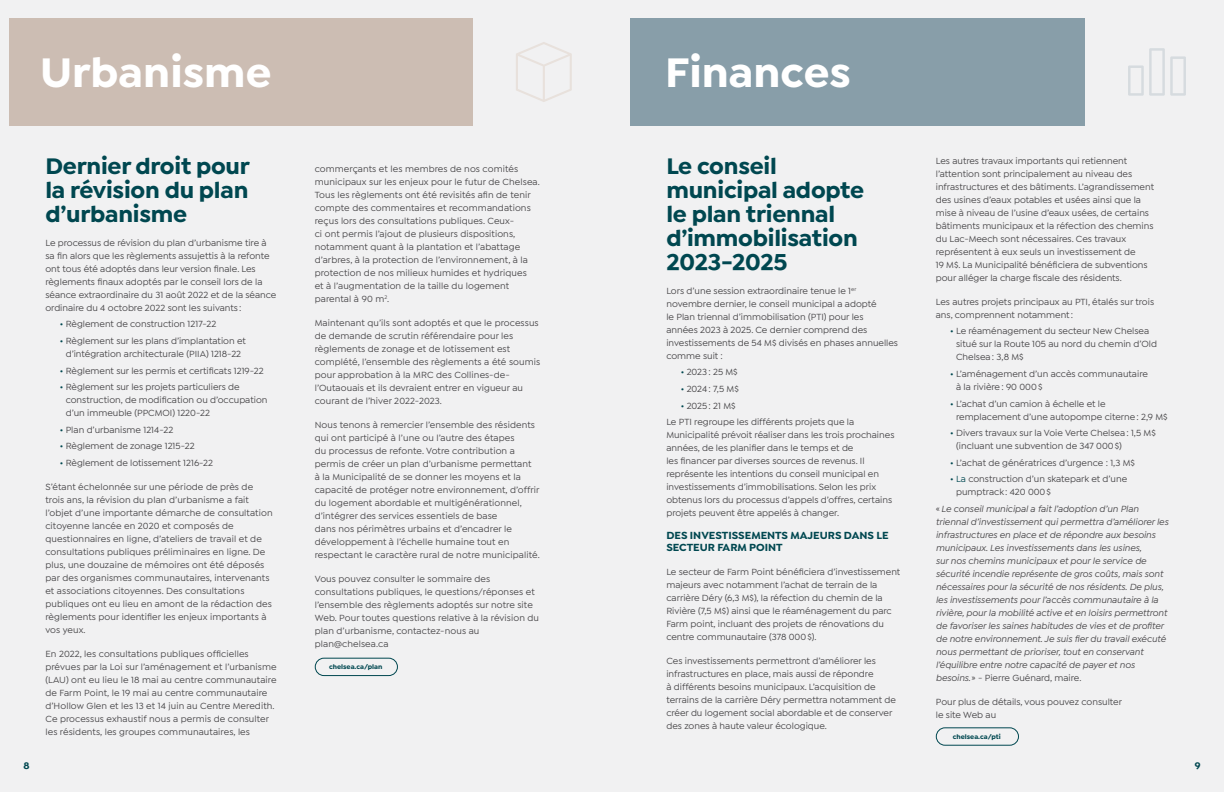
<style>
.page{position:relative;width:1224px;height:792px;background:#f1f1f2}
.page>*{position:absolute;margin:0;border:0;box-sizing:border-box;transform-origin:0 0}
.t1{font:700 44px "Isidora Sans";color:#fff}
.t2{font:700 24px/24px "Isidora Sans";letter-spacing:-.01em;color:#004750;text-align:justify}
.t3{font:700 11px/12px "Isidora Sans";color:#004750}
.t4{font:700 10px "Isidora Sans";color:#004750}
.t5{font:500 9.5px/13px "Isidora Sans";color:#474648}
.t6{font:italic 500 9.5px/13px "Isidora Sans";color:#474648}
.t7{font:700 7px "Isidora Sans";color:#004750}
.s1{color:#004750}
.s2{font-style:normal}
</style>
<div class="page">
<div style="left:9px;top:18px;width:463px;height:108px;background:#ccbdb3"></div>
<svg style="left:516px;top:42px;width:56px;height:60px"></svg>
<div style="left:315px;top:658px;width:83px;height:18px;border:1px solid #004750;border-radius:9px"></div>
<div style="left:936px;top:727px;width:83px;height:19px;border:1px solid #004750;border-radius:9px"></div>
<svg style="left:1128px;top:48px;width:58px;height:48px"></svg>
<div style="left:630px;top:18px;width:454px;height:108px;background:#889ea9"></div>
<h1 class="t1" style="left:40px;top:45px;width:233px">Urbanisme</h1>
<h2 class="t2" style="left:45px;top:154px;width:206px">Dernier droit pour la révision du plan d’urbanisme</h2>
<p class="t5" style="left:45px;top:236px;width:233px">Le processus de révision du plan d’urbanisme tire à sa fin alors que les règlements assujettis à la refonte ont tous été adoptés dans leur version finale. Les règlements finaux adoptés par le conseil lors de la séance extraordinaire du 31 août 2022 et de la séance ordinaire du 4 octobre 2022 sont les suivants :</p>
<p class="t5" style="left:60px;top:318px;width:158px"><span class="s1">•</span> Règlement de construction 1217-22</p>
<p class="t5" style="left:60px;top:334px;width:188px;text-align:center"><span class="s1">•</span> Règlement sur les plans d’implantation et d’intégration architecturale (PIIA) 1218-22</p>
<p class="t5" style="left:60px;top:364px;width:205px"><span class="s1">•</span> Règlement sur les permis et certificats 1219-22</p>
<p class="t5" style="left:66px;top:381px;width:203px;text-indent:-6px"><span class="s1">•</span> Règlement sur les projets particuliers de construction, de modification ou d’occupation d’un immeuble (PPCMOI) 1220-22</p>
<p class="t5" style="left:60px;top:423px;width:115px"><span class="s1">•</span> Plan d’urbanisme 1214-22</p>
<p class="t5" style="left:60px;top:440px;width:136px"><span class="s1">•</span> Règlement de zonage 1215-22</p>
<p class="t5" style="left:60px;top:456px;width:155px"><span class="s1">•</span> Règlement de lotissement 1216-22</p>
<p class="t5" style="left:45px;top:480px;width:229px">S’étant échelonnée sur une période de près de trois ans, la révision du plan d’urbanisme a fait l’objet d’une importante démarche de consultation citoyenne lancée en 2020 et composés de questionnaires en ligne, d’ateliers de travail et de consultations publiques préliminaires en ligne. De plus, une douzaine de mémoires ont été déposés par des organismes communautaires, intervenants et associations citoyennes. Des consultations publiques ont eu lieu en amont de la rédaction des règlements pour identifier les enjeux importants à vos yeux.</p>
<p class="t5" style="left:45px;top:647px;width:233px">En 2022, les consultations publiques officielles prévues par la Loi sur l’aménagement et l’urbanisme (LAU) ont eu lieu le 18 mai au centre communautaire de Farm Point, le 19 mai au centre communautaire d’Hollow Glen et les 13 et 14 juin au Centre Meredith.<br>Ce processus exhaustif nous a permis de consulter les résidents, les groupes communautaires, les</p>
<p class="t5" style="left:315px;top:163px;width:227px">commerçants et les membres de nos comités municipaux sur les enjeux pour le futur de Chelsea.<br>Tous les règlements ont été revisités afin de tenir compte des commentaires et recommandations reçus lors des consultations publiques. Ceux-<br>ci ont permis l’ajout de plusieurs dispositions, notamment quant à la plantation et l’abattage d’arbres, à la protection de l’environnement, à la protection de nos milieux humides et hydriques<br>et à l’augmentation de la taille du logement parental à 90 m<sup>2</sup>.</p>
<p class="t5" style="left:315px;top:317px;width:227px">Maintenant qu’ils sont adoptés et que le processus de demande de scrutin référendaire pour les règlements de zonage et de lotissement est complété, l’ensemble des règlements a été soumis pour approbation à la MRC des Collines-de&shy;l’Outaouais et ils devraient entrer en vigueur au courant de l’hiver 2022-2023.</p>
<p class="t5" style="left:315px;top:418px;width:227px">Nous tenons à remercier l’ensemble des résidents qui ont participé à l’une ou l’autre des étapes<br>du processus de refonte. Votre contribution a permis de créer un plan d’urbanisme permettant<br>à la Municipalité de se donner les moyens et la capacité de protéger notre environnement, d’offrir du logement abordable et multigénérationnel, d’intégrer des services essentiels de base<br>dans nos périmètres urbains et d’encadrer le développement à l’échelle humaine tout en respectant le caractère rural de notre municipalité.</p>
<p class="t5" style="left:315px;top:572px;width:226px">Vous pouvez consulter le sommaire des consultations publiques, le questions/réponses et l’ensemble des règlements adoptés sur notre site Web. Pour toutes questions relative à la révision du plan d’urbanisme, contactez-nous au plan@chelsea.ca</p>
<p class="t7" style="left:329px;top:663px;width:55px">chelsea.ca/plan</p>
<h1 class="t1" style="left:665px;top:45px;width:188px">Finances</h1>
<h2 class="t2" style="left:666px;top:154px;width:199px;text-align:left">Le conseil municipal adopte le plan triennal d’immobilisation<br>2023-2025</h2>
<p class="t5" style="left:666px;top:284px;width:233px">Lors d’une session extraordinaire tenue le 1<sup>er </sup>novembre dernier, le conseil municipal a adopté<br>le Plan triennal d’immobilisation (PTI) pour les<br>années 2023 à 2025. Ce dernier comprend des investissements de 54 M$ divisés en phases annuelles comme suit :</p>
<p class="t5" style="left:681px;top:366px;width:58px"><span class="s1">•</span> 2023: 25 M$</p>
<p class="t5" style="left:681px;top:382px;width:60px"><span class="s1">•</span> 2024: 7,5 M$</p>
<p class="t5" style="left:666px;top:397px;width:189px;line-height:16.6px;text-indent:14px"><span class="s1">•</span> 2025: 21 M$<br>Le PTI regroupe les différents projets que la</p>
<p class="t5" style="left:666px;top:429px;width:230px">Municipalité prévoit réaliser dans les trois prochaines années, de les planifier dans le temps et de<br>les financer par diverses sources de revenus. Il représente les intentions du conseil municipal en investissements d’immobilisations. Selon les prix obtenus lors du processus d’appels d’offres, certains projets peuvent être appelés à changer.</p>
<p class="t3" style="left:666px;top:529px;width:224px">DES INVESTISSEMENTS MAJEURS DANS LE<br>SECTEUR FARM POINT</p>
<p class="t5" style="left:666px;top:565px;width:235px">Le secteur de Farm Point bénéficiera d’investissement majeurs avec notamment l’achat de terrain de la carrière Déry (6,3 M$), la réfection du chemin de la Rivière (7,5 M$) ainsi que le réaménagement du parc Farm point, incluant des projets de rénovations du centre communautaire (378 000$).</p>
<p class="t5" style="left:666px;top:654px;width:231px">Ces investissements permettront d’améliorer les infrastructures en place, mais aussi de répondre<br>à différents besoins municipaux. L’acquisition de terrains de la carrière Déry permettra notamment de créer du logement social abordable et de conserver des zones à haute valeur écologique.</p>
<p class="t5" style="left:936px;top:154px;width:220px">Les autres travaux importants qui retiennent l’attention sont principalement au niveau des infrastructures et des bâtiments. L’agrandissement des usines d’eaux potables et usées ainsi que la mise à niveau de l’usine d’eaux usées, de certains bâtiments municipaux et la réfection des chemins du Lac-Meech sont nécessaires. Ces travaux représentent à eux seuls un investissement de<br>19 M$. La Municipalité bénéficiera de subventions pour alléger la charge fiscale des résidents.</p>
<p class="t5" style="left:936px;top:295px;width:220px">Les autres projets principaux au PTI, étalés sur trois ans, comprennent notamment:</p>
<p class="t5" style="left:956px;top:325px;width:202px;text-indent:-6px"><span class="s1">•</span> Le réaménagement du secteur New Chelsea situé sur la Route 105 au nord du chemin d’Old<br>Chelsea: 3,8 M$</p>
<p class="t5" style="left:956px;top:367px;width:193px;text-indent:-6px"><span class="s1">•</span> L’aménagement d’un accès communautaire à la rivière: 90 000$</p>
<p class="t5" style="left:956px;top:397px;width:213px;text-indent:-6px"><span class="s1">•</span> L’achat d’un camion à échelle et le remplacement d’une autopompe citerne: 2,9 M$</p>
<p class="t5" style="left:956px;top:427px;width:201px;text-indent:-6px"><span class="s1">•</span> Divers travaux sur la Voie Verte Chelsea: 1,5 M$ (incluant une subvention de 347 000$)</p>
<p class="t5" style="left:950px;top:456px;width:186px"><span class="s1">•</span> L’achat de génératrices d’urgence : 1,3 M$</p>
<p class="t5" style="left:956px;top:473px;width:173px;text-indent:-6px"><span class="s1">• La</span> construction d’un skatepark et d’une pumptrack: 420 000$</p>
<p class="t6" style="left:936px;top:502px;width:234px"><span class="s2">«</span> Le conseil municipal a fait l’adoption d’un Plan triennal d’investissement qui permettra d’améliorer les infrastructures en place et de répondre aux besoins municipaux. Les investissements dans les usines,<br>sur nos chemins municipaux et pour le service de sécurité incendie représente de gros coûts, mais sont nécessaires pour la sécurité de nos résidents. De plus, les investissements pour l’accès communautaire à la rivière, pour la mobilité active et en loisirs permettront de favoriser les saines habitudes de vies et de profiter de notre environnement. Je suis fier du travail exécuté nous permettant de prioriser, tout en conservant l’équilibre entre notre capacité de payer et nos besoins.<span class="s2">» - Pierre Guénard, maire.</span></p>
<p class="t5" style="left:936px;top:695px;width:188px">Pour plus de détails, vous pouvez consulter le site Web au</p>
<p class="t7" style="left:953px;top:732px;width:50px">chelsea.ca/pti</p>
<p class="t4" style="left:23px;top:759px;width:8px">8</p>
<p class="t4" style="left:1195px;top:759px;width:7px">9</p>
</div>
